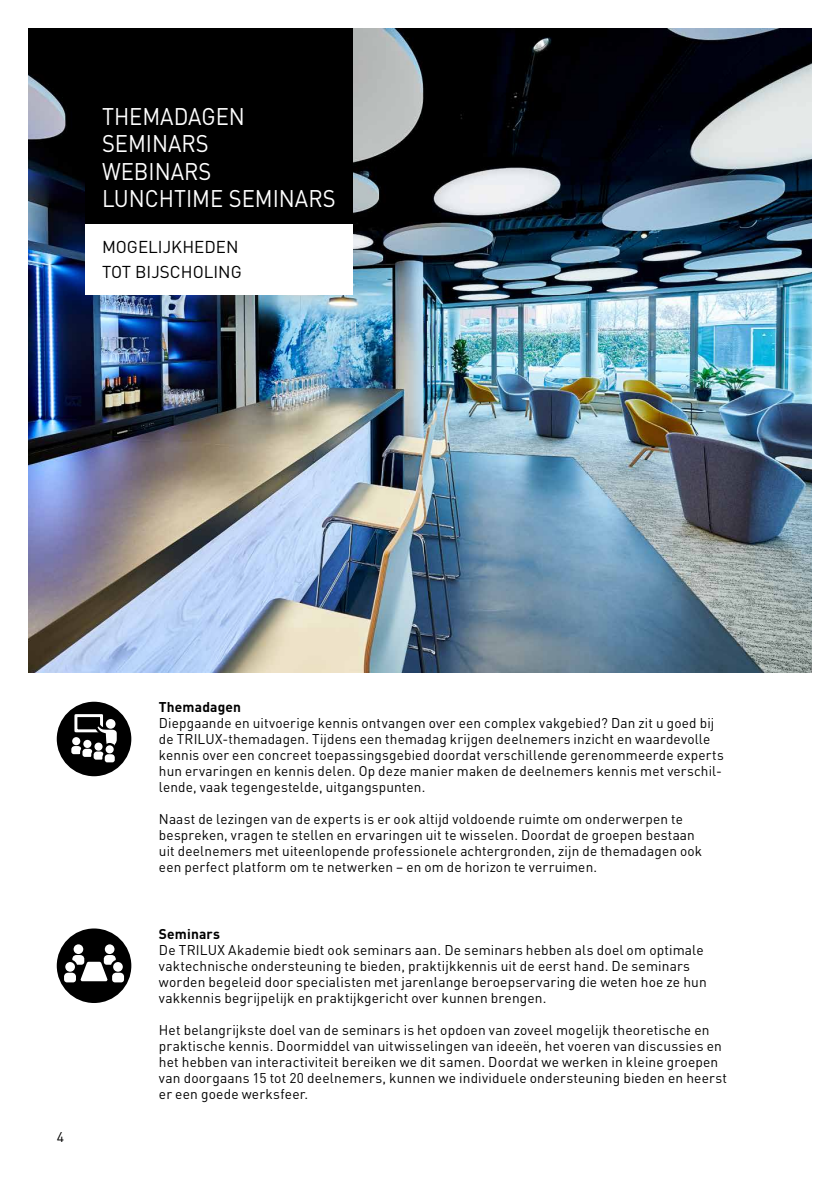
<style>
.page{position:relative;width:840px;height:1191px;background:#fff}
.page>*{position:absolute;margin:0;border:0;box-sizing:border-box;transform-origin:0 0}
.t1{font:23.8px/27.2px "Trilux DIN";color:#fff;scale:.92 1}
.t2{font:17px/25.6px "Trilux DIN";color:#000}
.t3{font:14px/16px "Trilux DIN";letter-spacing:.01em;color:#000}
.t4{font:700 14px "Trilux DIN";letter-spacing:.01em;color:#000}
</style>
<div class="page">
<img style="left:28px;top:28px;width:783px;height:644px">
<div style="left:85px;top:224px;width:267px;height:71px;background:#fff"></div>
<div style="left:85px;top:28px;width:267px;height:196px;background:#000"></div>
<svg style="left:57px;top:701px;width:74px;height:75px"></svg>
<svg style="left:57px;top:928px;width:74px;height:75px"></svg>
<h1 class="t1" style="left:102px;top:103px;width:255px">THEMADAGEN<br>SEMINARS<br>WEBINARS<br>LUNCHTIME SEMINARS</h1>
<p class="t2" style="left:102px;top:234px;width:141px">MOGELIJKHEDEN<br>TOT BIJSCHOLING</p>
<p class="t3" style="left:57px;top:1129px;width:9px">4</p>
<p class="t4" style="left:159px;top:698px;width:84px">Themadagen</p>
<p class="t3" style="left:159px;top:715px;width:566px">Diepgaande en uitvoerige kennis ontvangen over een complex vakgebied? Dan zit u goed bij de TRILUX-themadagen. Tijdens een themadag krijgen deelnemers inzicht en waardevolle kennis over een concreet toepassingsgebied doordat verschillende gerenommeerde experts hun ervaringen en kennis delen. Op deze manier maken de deelnemers kennis met verschil&shy;lende, vaak tegengestelde, uitgangspunten.</p>
<p class="t3" style="left:159px;top:811px;width:544px">Naast de lezingen van de experts is er ook altijd voldoende ruimte om onderwerpen te bespreken, vragen te stellen en ervaringen uit te wisselen. Doordat de groepen bestaan uit deelnemers met uiteenlopende professionele achtergronden, zijn de themadagen ook een perfect platform om te netwerken – en om de horizon te verruimen.</p>
<p class="t4" style="left:159px;top:924px;width:63px">Seminars</p>
<p class="t3" style="left:159px;top:942px;width:549px">De TRILUX Akademie biedt ook seminars aan. De seminars hebben als doel om optimale vaktechnische ondersteuning te bieden, praktijkkennis uit de eerst hand. De seminars worden begeleid door specialisten met jarenlange beroepservaring die weten hoe ze hun vakkennis begrijpelijk en praktijkgericht over kunnen brengen.</p>
<p class="t3" style="left:159px;top:1022px;width:569px">Het belangrijkste doel van de seminars is het opdoen van zoveel mogelijk theoretische en praktische kennis. Doormiddel van uitwisselingen van ideeën, het voeren van discussies en het hebben van interactiviteit bereiken we dit samen. Doordat we werken in kleine groepen van doorgaans 15 tot 20 deelnemers, kunnen we individuele ondersteuning bieden en heerst er een goede werksfeer.</p>
</div>
